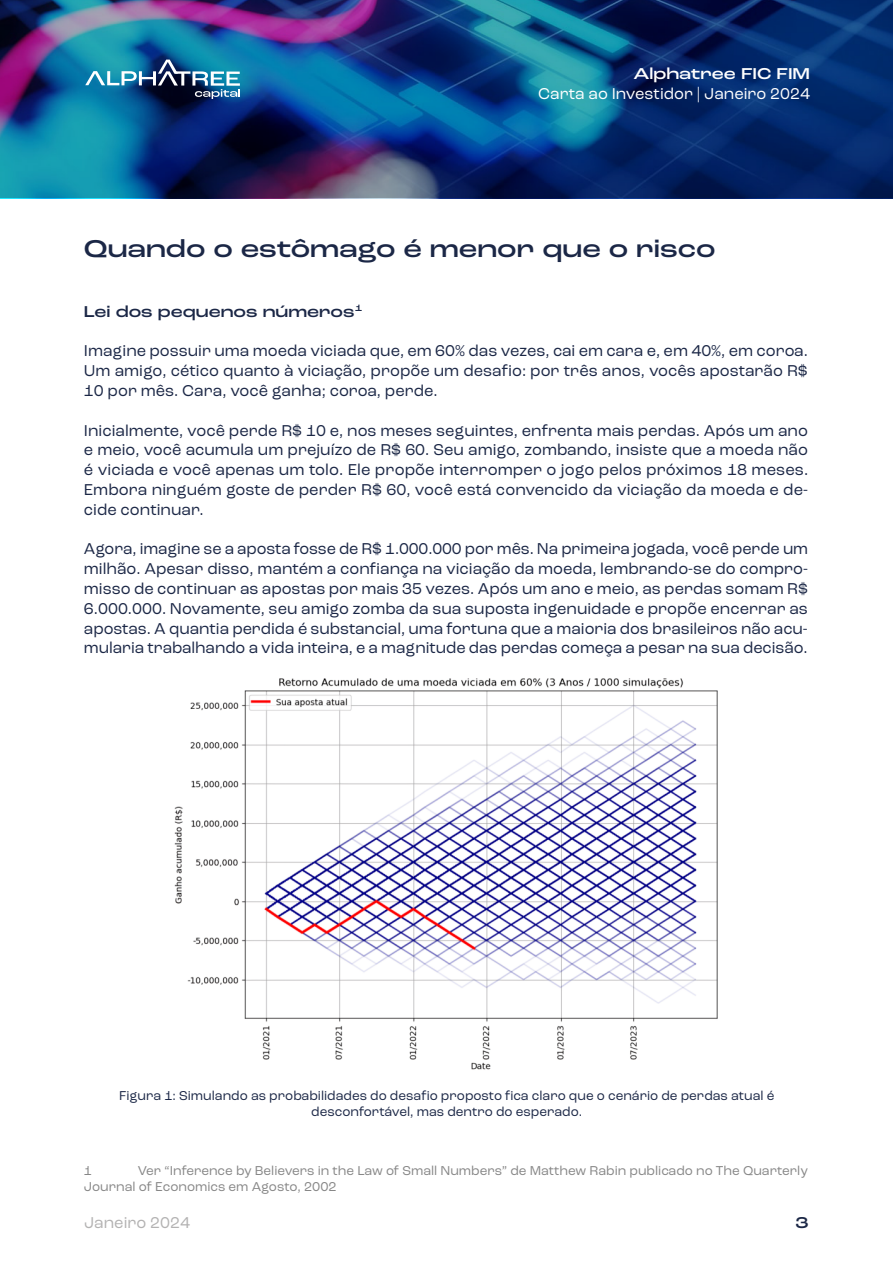
<style>
.page{position:relative;width:893px;height:1263px;background:#fff}
.page>*{position:absolute;margin:0;border:0;box-sizing:border-box;transform-origin:0 0}
.t1{font:500 expanded 25.5px "Roc Grotesk";color:#1b2746}
.t2{font:16.5px/19.8px "Roc Grotesk";color:#1b2746;text-align:justify}
.t3{font:16.5px "Roc Grotesk";color:#fff}
.t4{font:500 expanded 16.5px "Roc Grotesk";color:#1b2746}
.t5{font:500 expanded 16.5px "Roc Grotesk";color:#fff}
.t6{font:16.5px "Roc Grotesk";color:#b3b2b2}
.t7{font:13.5px/16.2px "Roc Grotesk";color:#1b2746;text-align:center}
.t8{font:13.5px/16.2px "Roc Grotesk";color:#878787}
</style>
<div class="page">
<img style="left:0;top:0;width:893px;height:198px">
<svg style="left:85px;top:60px;width:155px;height:39px;background:#337597"></svg>
<img style="left:174px;top:678px;width:544px;height:392px">
<p class="t5" style="left:633px;top:64px;width:178px">Alphatree FIC FIM</p>
<p class="t3" style="left:538px;top:84px;width:273px">Carta ao Investidor | Janeiro 2024</p>
<h1 class="t1" style="left:84px;top:233px;width:633px">Quando o estômago é menor que o risco</h1>
<p class="t4" style="left:84px;top:301px;width:280px">Lei dos pequenos números<sup>1</sup></p>
<p class="t2" style="left:84px;top:341px;width:726px">Imagine possuir uma moeda viciada que, em 60% das vezes, cai em cara e, em 40%, em coroa.<br>Um amigo, cético quanto à viciação, propõe um desafio: por três anos, vocês apostarão R$ 10 por mês. Cara, você ganha; coroa, perde.</p>
<p class="t2" style="left:84px;top:420px;width:726px">Inicialmente, você perde R$ 10 e, nos meses seguintes, enfrenta mais perdas. Após um ano e meio, você acumula um prejuízo de R$ 60. Seu amigo, zombando, insiste que a moeda não é viciada e você apenas um tolo. Ele propõe interromper o jogo pelos próximos 18 meses.<br>Embora ninguém goste de perder R$ 60, você está convencido da viciação da moeda e de&shy;cide continuar.</p>
<p class="t2" style="left:84px;top:539px;width:726px">Agora, imagine se a aposta fosse de R$ 1.000.000 por mês. Na primeira jogada, você perde um milhão. Apesar disso, mantém a confiança na viciação da moeda, lembrando-se do compro&shy;misso de continuar as apostas por mais 35 vezes. Após um ano e meio, as perdas somam R$ 6.000.000. Novamente, seu amigo zomba da sua suposta ingenuidade e propõe encerrar as apostas. A quantia perdida é substancial, uma fortuna que a maioria dos brasileiros não acu&shy;mularia trabalhando a vida inteira, e a magnitude das perdas começa a pesar na sua decisão.</p>
<p class="t7" style="left:119px;top:1088px;width:657px">Figura 1: Simulando as probabilidades do desafio proposto fica claro que o cenário de perdas atual é desconfortável, mas dentro do esperado.</p>
<p class="t8" style="left:84px;top:1162px;width:725px;text-indent:54px">Ver “Inference by Believers in the Law of Small Numbers” de Matthew Rabin publicado no The Quarterly<br>Journal of Economics em Agosto, 2002</p>
<p class="t8" style="left:84px;top:1162px;width:10px">1</p>
<p class="t6" style="left:84px;top:1212px;width:107px">Janeiro 2024</p>
<p class="t4" style="left:795px;top:1212px;width:15px">3</p>
</div>
